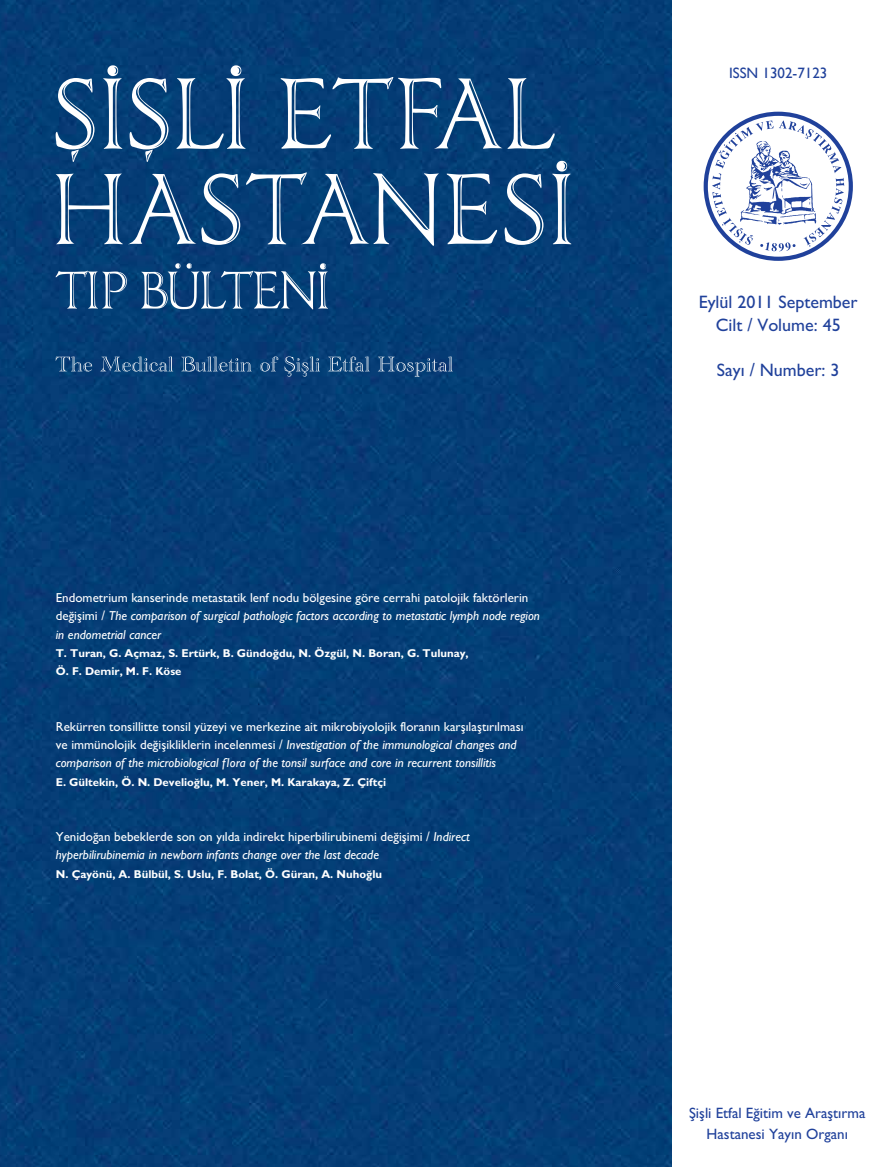
<style>
.page{position:relative;width:882px;height:1167px;background:#fff}
.page>*{position:absolute;margin:0;border:0;box-sizing:border-box;transform-origin:0 0}
.t1{font:500 18px/22.5px "Gill Sans";color:#20419b;text-align:center}
.t2{font:500 15px/20.7px "Gill Sans";color:#20419b;text-align:center}
.t3{font:15px "Gill Sans";color:#20419b}
.t4{font:italic 500 13.05px/18.5px "Gill Sans";color:#fff}
.t5{font:500 13.05px/18.5px "Gill Sans";color:#fff}
.t6{font:700 11.4px/18.5px "Gill Sans";color:#fff}
.s1{font-style:normal}
.s2{font-style:italic}
</style>
<div class="page">
<div style="left:0;top:0;width:671px;height:1167px;background:#043d76"></div>
<svg style="left:56px;top:271px;width:71px;height:38px;background:#356390"></svg>
<svg style="left:141px;top:263px;width:187px;height:46px;background:#35628f"></svg>
<svg style="left:56px;top:173px;width:184px;height:72px;background:#366491"></svg>
<svg style="left:246px;top:172px;width:193px;height:74px;background:#33628f"></svg>
<svg style="left:446px;top:174px;width:51px;height:70px"></svg>
<svg style="left:504px;top:173px;width:39px;height:72px"></svg>
<svg style="left:552px;top:161px;width:19px;height:83px"></svg>
<svg style="left:281px;top:77px;width:273px;height:72px;background:#33618f"></svg>
<svg style="left:103px;top:65px;width:19px;height:84px"></svg>
<svg style="left:176px;top:65px;width:69px;height:84px;background:#366390"></svg>
<svg style="left:56px;top:78px;width:38px;height:84px"></svg>
<svg style="left:130px;top:78px;width:38px;height:84px"></svg>
<svg style="left:56px;top:356px;width:36px;height:16px"></svg>
<svg style="left:100px;top:356px;width:73px;height:16px"></svg>
<svg style="left:181px;top:356px;width:71px;height:16px"></svg>
<svg style="left:260px;top:356px;width:18px;height:15px"></svg>
<svg style="left:284px;top:356px;width:36px;height:21px"></svg>
<svg style="left:328px;top:356px;width:41px;height:15px"></svg>
<svg style="left:378px;top:356px;width:74px;height:21px;background:#275687"></svg>
<div style="left:703px;top:112px;width:149px;height:149px;border:4px solid #20419b;border-radius:50%"></div>
<svg style="left:712px;top:120px;width:132px;height:131px"></svg>
<p class="t4" style="left:56px;top:588px;width:485px"><span class="s1">Endometrium kanserinde metastatik lenf nodu bölgesine göre cerrahi patolojik faktörlerin değişimi /</span> The comparison of surgical pathologic factors according to metastatic lymph node region in endometrial cancer</p>
<p class="t6" style="left:56px;top:644px;width:414px">T. Turan, G. Açmaz, S. Ertürk, B. Gündoğdu, N. Özgül, N. Boran, G. Tulunay,<br>Ö. F. Demir, M. F. Köse</p>
<p class="t5" style="left:56px;top:717px;width:469px">Rekürren tonsillitte tonsil yüzeyi ve merkezine ait mikrobiyolojik floranın karşılaştırılması ve immünolojik değişikliklerin incelenmesi / <span class="s2">Investigation of the immunological changes and comparison of the microbiological flora of the tonsil surface and core in recurrent tonsillitis</span></p>
<p class="t6" style="left:56px;top:772px;width:332px">E. Gültekin, Ö. N. Develioğlu, M. Yener, M. Karakaya, Z. Çiftçi</p>
<p class="t4" style="left:56px;top:827px;width:415px"><span class="s1">Yenidoğan bebeklerde son on yılda indirekt hiperbilirubinemi değişimi /</span> Indirect hyperbilirubinemia in newborn infants change over the last decade</p>
<p class="t6" style="left:56px;top:864px;width:328px">N. Çayönü, A. Bülbül, S. Uslu, F. Bolat, Ö. Güran, A. Nuhoğlu</p>
<p class="t3" style="left:729px;top:64px;width:100px">ISSN 1302-7123</p>
<h1 class="t1" style="left:698px;top:291px;width:160px">Eylül 2011 September<br>Cilt / Volume: 45</h1>
<h1 class="t1" style="left:717px;top:358px;width:124px">Sayı / Number: 3</h1>
<p class="t2" style="left:689px;top:1102px;width:178px">Şişli Etfal Eğitim ve Araştırma<br>Hastanesi Yayın Organı</p>
</div>
